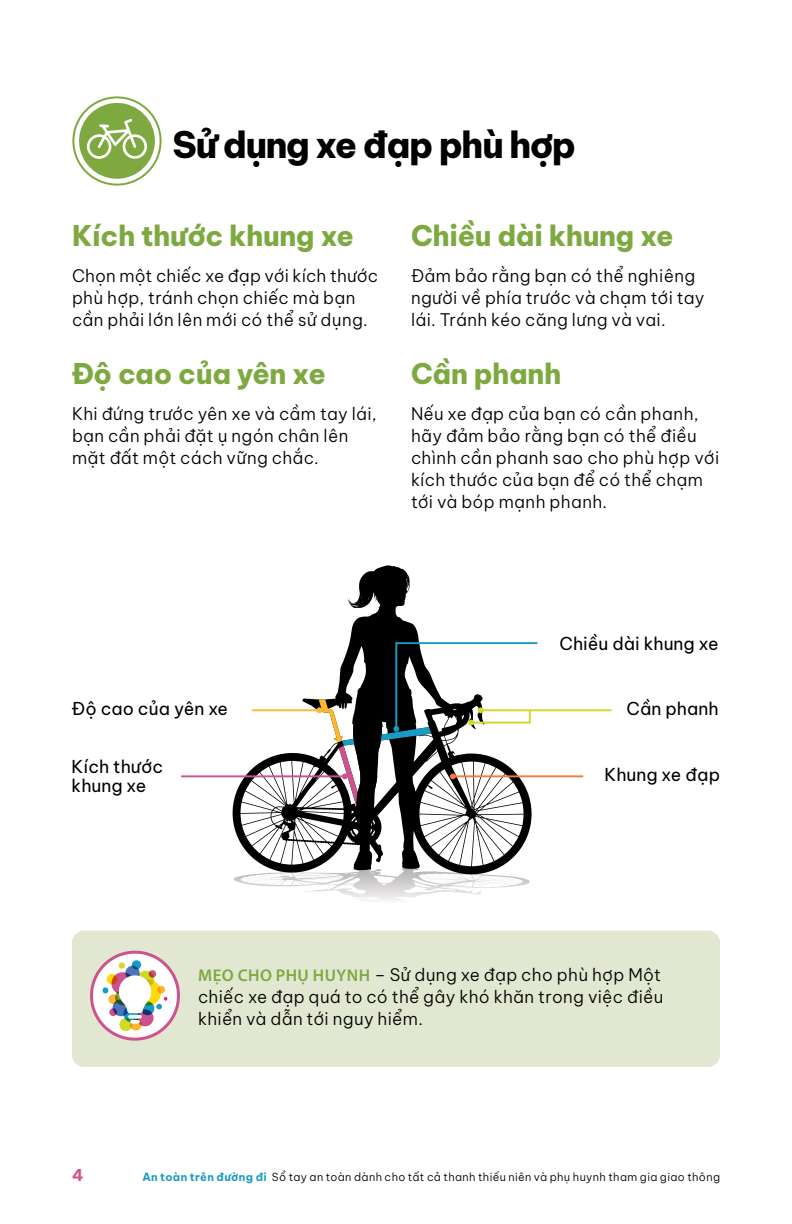
<style>
.page{position:relative;width:792px;height:1224px;background:#fff}
.page>*{position:absolute;margin:0;border:0;box-sizing:border-box;transform-origin:0 0}
._1_Section_Head{font:800 36px "Be Vietnam Pro";letter-spacing:-.04em;color:#000}
._2_Section_Subhead_1{font:800 28px "Be Vietnam Pro";letter-spacing:-.01em;color:#7da940}
.t1{font:17.4px/19.4px "Be Vietnam Pro";color:#000}
.Body_Text{font:300 17px/22px "Be Vietnam Pro";letter-spacing:.015em;color:#000}
.Parent_Tip{font:300 17px/22px "Be Vietnam Pro";letter-spacing:.02em;color:#000}
.t2{font:700 16px "Be Vietnam Pro";color:#cc538f}
.t3{font:300 11px "Be Vietnam Pro";letter-spacing:.035em;color:#000}
.s1{font-family:"Myriad Pro";font-weight:600;color:#7da940}
.s2{font-weight:700;color:#199bc3}
</style>
<div class="page">
<svg style="left:73px;top:97px;width:88px;height:88px"></svg>
<div style="left:72px;top:96px;width:90px;height:90px;border:2px solid #7da940;border-radius:50%"></div>
<div style="left:79px;top:103px;width:76px;height:76px;background:#7da940;border-radius:50%"></div>
<svg style="left:87px;top:119px;width:60px;height:40px"></svg>
<svg style="left:224px;top:565px;width:304px;height:315px"></svg>
<hr style="left:453px;top:775px;width:130px;height:2px;background:#f47a3e">
<hr style="left:181px;top:775px;width:164px;height:2px;background:#cc538f">
<hr style="left:481px;top:709px;width:130px;height:2px;background:#d2d827">
<hr style="left:252px;top:709px;width:68px;height:2px;background:#fdb730">
<svg style="left:317px;top:641px;width:222px;height:194px"></svg>
<div style="left:72px;top:931px;width:648px;height:136px;background:#e1e7d0;border-radius:12px"></div>
<div style="left:92px;top:952px;width:86px;height:87px;background:#fff;border-radius:50%"></div>
<div style="left:125px;top:966px;width:15px;height:14px;background:#4876bb;border-radius:50%"></div>
<svg style="left:137px;top:971px;width:17px;height:16px"></svg>
<div style="left:113px;top:999px;width:17px;height:17px;background:#4876bb;border-radius:50%"></div>
<div style="left:137px;top:1009px;width:17px;height:17px;background:#cc538f;border-radius:50%"></div>
<div style="left:119px;top:1018px;width:13px;height:13px;background:#d2d827;border-radius:50%"></div>
<svg style="left:108px;top:994px;width:10px;height:10px"></svg>
<svg style="left:141px;top:1001px;width:13px;height:14px"></svg>
<svg style="left:119px;top:963px;width:6px;height:6px"></svg>
<svg style="left:111px;top:972px;width:23px;height:23px"></svg>
<svg style="left:123px;top:1005px;width:17px;height:17px"></svg>
<svg style="left:130px;top:1019px;width:12px;height:12px"></svg>
<svg style="left:115px;top:990px;width:16px;height:15px"></svg>
<svg style="left:107px;top:974px;width:10px;height:10px"></svg>
<svg style="left:149px;top:970px;width:7px;height:8px"></svg>
<svg style="left:132px;top:960px;width:9px;height:9px"></svg>
<svg style="left:102px;top:987px;width:6px;height:6px"></svg>
<svg style="left:109px;top:1008px;width:8px;height:8px"></svg>
<svg style="left:119px;top:975px;width:49px;height:38px"></svg>
<svg style="left:128px;top:1015px;width:14px;height:4px"></svg>
<svg style="left:130px;top:1020px;width:10px;height:4px"></svg>
<div style="left:90px;top:951px;width:90px;height:90px;border:3px solid #cc538f;border-radius:50%"></div>
<h1 class="_1_Section_Head" style="left:173px;top:114px;width:405px">Sử dụng xe đạp phù hợp</h1>
<h2 class="_2_Section_Subhead_1" style="left:72px;top:212px;width:284px">Kích thước khung xe</h2>
<p class="Body_Text" style="left:72px;top:263px;width:308px">Chọn một chiếc xe đạp với kích thước phù hợp, tránh chọn chiếc mà bạn cần phải lớn lên mới có thể sử dụng.</p>
<h2 class="_2_Section_Subhead_1" style="left:72px;top:350px;width:255px">Độ cao của yên xe</h2>
<p class="Body_Text" style="left:72px;top:401px;width:306px">Khi đứng trước yên xe và cầm tay lái, bạn cần phải đặt ụ ngón chân lên mặt đất một cách vững chắc.</p>
<h2 class="_2_Section_Subhead_1" style="left:411px;top:212px;width:264px">Chiều dài khung xe</h2>
<p class="Body_Text" style="left:411px;top:263px;width:295px">Đảm bảo rằng bạn có thể nghiêng người về phía trước và chạm tới tay lái. Tránh kéo căng lưng và vai.</p>
<h2 class="_2_Section_Subhead_1" style="left:411px;top:350px;width:152px">Cần phanh</h2>
<p class="Body_Text" style="left:411px;top:401px;width:310px">Nếu xe đạp của bạn có cần phanh, hãy đảm bảo rằng bạn có thể điều chình cần phanh sao cho phù hợp với kích thước của bạn để có thể chạm tới và bóp mạnh phanh.</p>
<p class="t1" style="left:72px;top:697px;width:158px">Độ cao của yên xe</p>
<p class="t1" style="left:72px;top:755px;width:93px">Kích thước khung xe</p>
<p class="t1" style="left:560px;top:632px;width:160px">Chiều dài khung xe</p>
<p class="t1" style="left:627px;top:697px;width:93px">Cần phanh</p>
<p class="t1" style="left:604px;top:763px;width:117px">Khung xe đạp</p>
<p class="Parent_Tip" style="left:198px;top:962px;width:467px"><span class="s1">MẸO CHO PHỤ HUYNH</span> – Sử dụng xe đạp cho phù hợp Một chiếc xe đạp quá to có thể gây khó khăn trong việc điều khiển và dẫn tới nguy hiểm.</p>
<p class="t2" style="left:72px;top:1161px;width:13px">4</p>
<p class="t3" style="left:142px;top:1168px;width:579px"><span class="s2">An toàn trên đường đi</span> Sổ tay an toàn dành cho tất cả thanh thiếu niên và phụ huynh tham gia giao thông</p>
</div>
